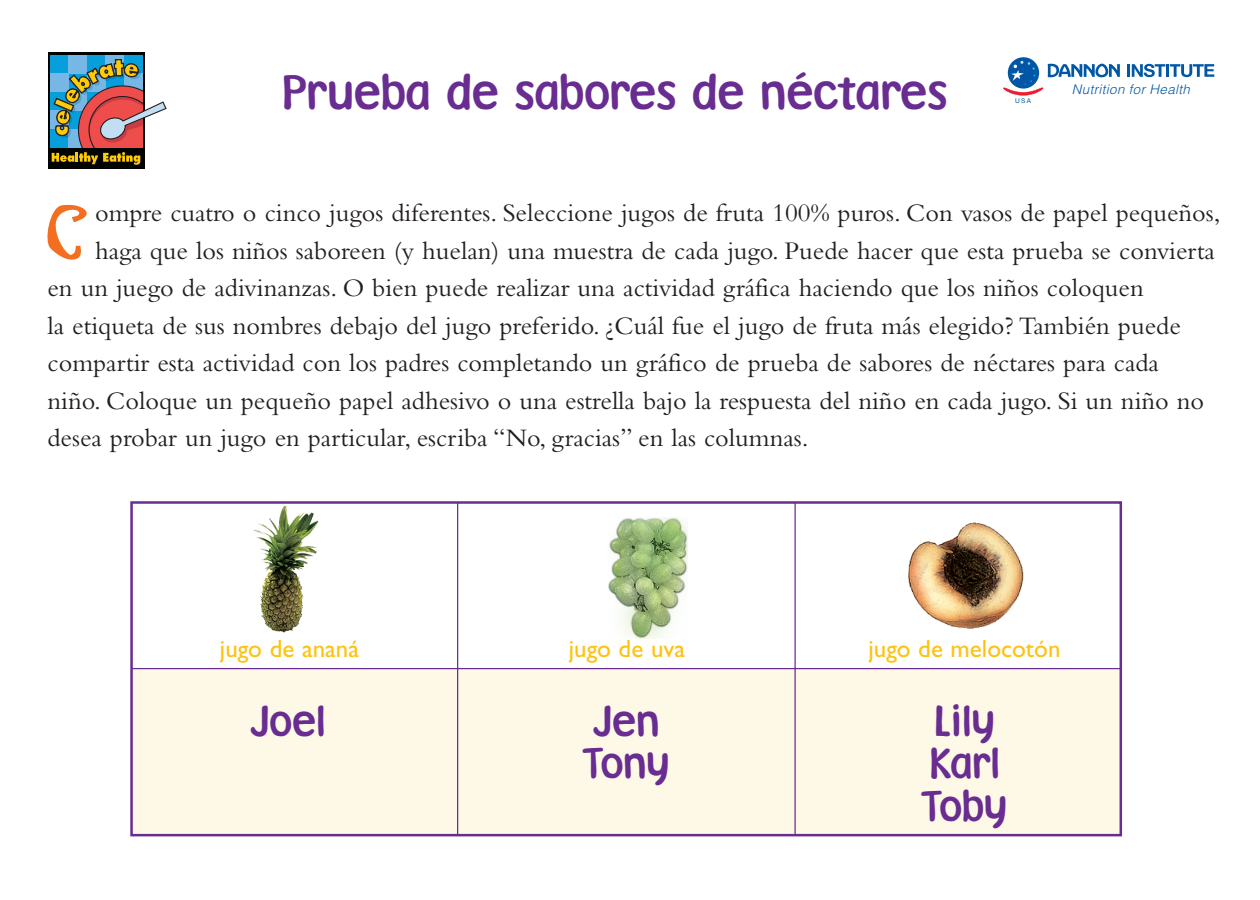
<style>
.page{position:relative;width:1260px;height:900px;background:#fff}
.page>*{position:absolute;margin:0;border:0;box-sizing:border-box;transform-origin:0 0}
.t1{font:700 86.5px "Mambo";color:#f36e21}
.t2{font:45px "Pooh";color:#692c91}
.t3{font:40px/42.5px "Pooh";color:#692c91}
.t4{font:26.25px "Bembo";color:#231f20}
.t5{font:25px "Gill Sans";color:#fec210}
.t6{font:italic 300 13.25px "Helvetica";color:#0157a6}
.t7{font:6.5px "Helvetica Neue";color:#0157a6}
.s1{color:#fff}
</style>
<div class="page">
<svg style="left:48px;top:52px;width:119px;height:117px"></svg>
<div style="left:131px;top:669px;width:988px;height:166px;background:#fef8e6"></div>
<hr style="left:132px;top:668px;width:989px;height:1px;background:#692c91">
<div style="left:130px;top:501px;width:992px;height:335px;border:2px solid #692c91"></div>
<hr style="left:794px;top:503px;width:2px;height:332px;background:#692c91">
<hr style="left:457px;top:503px;width:1px;height:332px;background:#692c91">
<img style="left:608px;top:517px;width:80px;height:121px">
<img style="left:908px;top:522px;width:116px;height:107px">
<img style="left:253px;top:507px;width:65px;height:126px">
<svg style="left:1008px;top:57px;width:31px;height:32px"></svg>
<svg style="left:1127px;top:64px;width:87px;height:13px"></svg>
<svg style="left:1004px;top:61px;width:116px;height:34px"></svg>
<h2 class="t2" style="left:282px;top:62px;width:725px">Prueba de sabores de néctares <span class="s1">.</span></h2>
<p class="t7" style="left:1015px;top:97px;width:17px">USA</p>
<p class="t6" style="left:1072px;top:81px;width:120px">Nutrition for Health</p>
<h1 class="t1" style="left:48px;top:178px;width:41px">C</h1>
<p class="t4" style="left:95px;top:204px;width:1127px">ompre cuatro o cinco jugos diferentes. Seleccione jugos de fruta 100% puros. Con vasos de papel pequeños,</p>
<p class="t4" style="left:95px;top:241px;width:1122px">haga que los niños saboreen (y huelan) una muestra de cada jugo. Puede hacer que esta prueba se convierta</p>
<p class="t4" style="left:48px;top:279px;width:1098px">en un juego de adivinanzas. O bien puede realizar una actividad gráfica haciendo que los niños coloquen</p>
<p class="t4" style="left:48px;top:316px;width:1135px">la etiqueta de sus nombres debajo del jugo preferido. ¿Cuál fue el jugo de fruta más elegido? También puede</p>
<p class="t4" style="left:48px;top:354px;width:1113px">compartir esta actividad con los padres completando un gráfico de prueba de sabores de néctares para cada</p>
<p class="t4" style="left:48px;top:391px;width:1158px">niño. Coloque un pequeño papel adhesivo o una estrella bajo la respuesta del niño en cada jugo. Si un niño no</p>
<p class="t4" style="left:48px;top:429px;width:763px">desea probar un jugo en particular, escriba “No, gracias” en las columnas.</p>
<p class="t5" style="left:220px;top:639px;width:141px">jugo de ananá</p>
<p class="t5" style="left:569px;top:639px;width:118px">jugo de uva</p>
<p class="t5" style="left:868px;top:639px;width:194px">jugo de melocotón</p>
<h3 class="t3" style="left:250px;top:698px;width:77px">Joel</h3>
<h3 class="t3" style="left:583px;top:698px;width:88px">Jen<br>Tony</h3>
<h3 class="t3" style="left:922px;top:698px;width:87px;text-align:center">Lily<br>Karl<br>Toby</h3>
</div>
